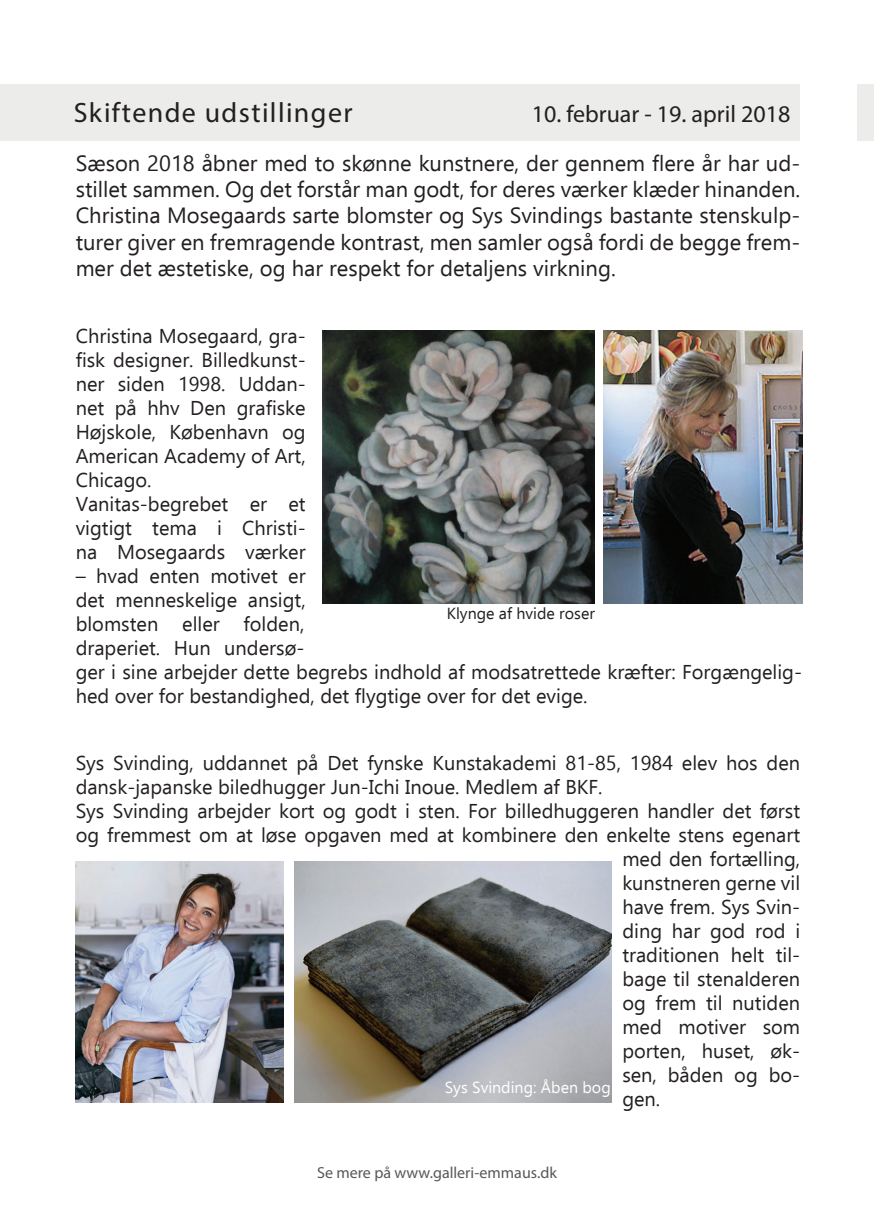
<style>
.page{position:relative;width:874px;height:1225px;background:#fff}
.page>*{position:absolute;margin:0;border:0;box-sizing:border-box;transform-origin:0 0}
.t1{font:28px "Myriad Pro";letter-spacing:.05em;color:#231f20}
.t2{font:24px "Myriad Pro";color:#231f20}
.t3{font:22px/26.4px "Ebrima";color:#231f20;text-align:justify}
.t4{font:20px/24px "Ebrima";color:#231f20}
.t5{font:16px "Myriad Pro";color:#57585a}
.t6{font:16px "Ebrima";color:#fff}
.t7{font:16px "Ebrima";color:#231f20}
</style>
<div class="page">
<div style="left:0;top:84px;width:798px;height:56px;background:#ececea"></div>
<div style="left:856px;top:84px;width:17px;height:56px;background:#ececea"></div>
<img style="left:294px;top:861px;width:316px;height:241px">
<img style="left:322px;top:330px;width:271px;height:274px">
<img style="left:76px;top:861px;width:207px;height:241px">
<img style="left:603px;top:330px;width:198px;height:274px">
<h1 class="t1" style="left:74px;top:95px;width:280px">Skiftende udstillinger</h1>
<p class="t2" style="left:531px;top:99px;width:260px">10. februar - 19. april 2018</p>
<p class="t3" style="left:76px;top:149px;width:725px">Sæson 2018 åbner med to skønne kunstnere, der gennem flere år har ud&shy;stillet sammen. Og det forstår man godt, for deres værker klæder hinanden.<br>Christina Mosegaards sarte blomster og Sys Svindings bastante stenskulp&shy;turer giver en fremragende kontrast, men samler også fordi de begge frem&shy;mer det æstetiske, og har respekt for detaljens virkning.</p>
<p class="t4" style="left:76px;top:323px;width:231px">Christina Mosegaard, gra&shy;fisk designer. Billedkunst&shy;ner siden 1998. Uddan&shy;net på hhv Den grafiske<br>Højskole, København og<br>American Academy of Art,<br>Chicago.<br>Vanitas-begrebet er et vigtigt tema i Christi&shy;na Mosegaards værker</p>
<p class="t4" style="left:76px;top:563px;width:727px">– hvad enten motivet er<br>det menneskelige ansigt,<br>blomsten eller folden,<br>draperiet. Hun undersø-<br>ger i sine arbejder dette begrebs indhold af modsatrettede kræfter: Forgængelig&shy;hed over for bestandighed, det flygtige over for det evige.</p>
<p class="t7" style="left:446px;top:602px;width:150px">Klynge af hvide roser</p>
<p class="t4" style="left:76px;top:750px;width:725px">Sys Svinding, uddannet på Det fynske Kunstakademi 81-85, 1984 elev hos den</p>
<p class="t4" style="left:76px;top:774px;width:528px">dansk-japanske biledhugger Jun-Ichi Inoue. Medlem af BKF.</p>
<p class="t4" style="left:76px;top:798px;width:725px">Sys Svinding arbejder kort og godt i sten. For billedhuggeren handler det først</p>
<p class="t4" style="left:76px;top:822px;width:725px">og fremmest om at løse opgaven med at kombinere den enkelte stens egenart</p>
<p class="t4" style="left:622px;top:846px;width:179px">med den fortælling,</p>
<p class="t4" style="left:622px;top:870px;width:179px">kunstneren gerne vil</p>
<p class="t4" style="left:622px;top:894px;width:179px">have frem. Sys Svin-</p>
<p class="t4" style="left:622px;top:918px;width:179px">ding har god rod i</p>
<p class="t4" style="left:622px;top:942px;width:179px">traditionen helt til-</p>
<p class="t4" style="left:622px;top:966px;width:179px">bage til stenalderen</p>
<p class="t4" style="left:622px;top:990px;width:179px">og frem til nutiden</p>
<p class="t4" style="left:622px;top:1014px;width:179px">med motiver som</p>
<p class="t4" style="left:622px;top:1038px;width:179px">porten, huset, øk-</p>
<p class="t4" style="left:622px;top:1062px;width:179px">sen, båden og bo-</p>
<p class="t4" style="left:622px;top:1086px;width:39px">gen.</p>
<p class="t6" style="left:444px;top:1076px;width:167px">Sys Svinding: Åben bog</p>
<p class="t5" style="left:317px;top:1163px;width:241px">Se mere på www.galleri-emmaus.dk</p>
</div>
